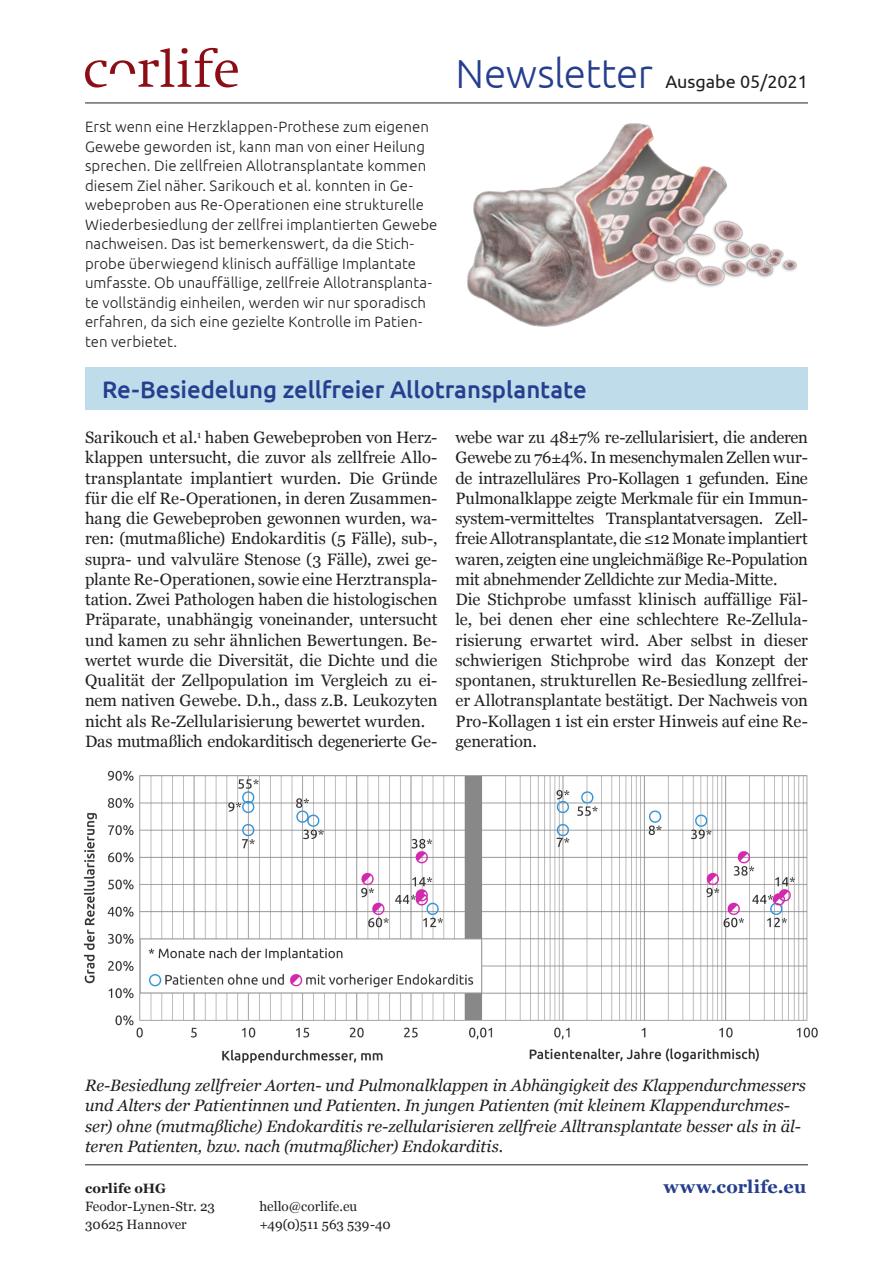
<style>
.page{position:relative;width:893px;height:1263px;background:#fff}
.page>*{position:absolute;margin:0;border:0;box-sizing:border-box;transform-origin:0 0}
.t1{font:300 40.5px "Ubuntu";letter-spacing:-.01em;color:#253f8e}
.t2{font:500 24px "Ubuntu";letter-spacing:-.005em;color:#253f8e}
.t3{font:18px "Ubuntu";color:#231f20}
.t4{font:700 18px "Georgia";letter-spacing:.015em;color:#253f8e}
.body{font:16.5px/20.2px "Georgia";letter-spacing:-.01em;color:#231f20;text-align:justify}
.bildunterschrift{font:italic 16.5px/20.2px "Georgia";letter-spacing:-.005em;color:#231f20}
.intro{font:300 15px/19.5px "Ubuntu";letter-spacing:.005em;color:#231f20}
.t5{font:13.5px/18px "Georgia";color:#231f20}
.t6{font:700 13.5px "Georgia";color:#231f20}
</style>
<div class="page">
<svg style="left:85px;top:48px;width:153px;height:40px"></svg>
<hr style="left:85px;top:103px;width:723px;height:1px;background:#231f20">
<hr style="left:85px;top:1164px;width:723px;height:1px;background:#231f20">
<div style="left:85px;top:367px;width:723px;height:42px;background:#bedce9"></div>
<img style="left:417px;top:102px;width:391px;height:308px">
<img style="left:83px;top:770px;width:735px;height:293px">
<p class="intro" style="left:85px;top:117px;width:354px">Erst wenn eine Herzklappen-Prothese zum eigenen Gewebe geworden ist, kann man von einer Heilung sprechen. Die zellfreien Allotransplantate kommen diesem Ziel näher. Sarikouch et al. konnten in Ge&shy;webeproben aus Re-Operationen eine strukturelle Wiederbesiedlung der zellfrei implantierten Gewebe nachweisen. Das ist bemerkenswert, da die Stich&shy;probe überwiegend klinisch auffällige Implantate umfasste. Ob unauffällige, zellfreie Allotransplanta&shy;te vollständig einheilen, werden wir nur sporadisch erfahren, da sich eine gezielte Kontrolle im Patien&shy;ten verbietet.</p>
<h1 class="t1" style="left:455px;top:49px;width:199px">Newsletter</h1>
<p class="t2" style="left:102px;top:374px;width:486px">Re-Besiedelung zellfreier Allotransplantate</p>
<p class="t3" style="left:665px;top:70px;width:144px">Ausgabe 05/2021</p>
<p class="body" style="left:85px;top:427px;width:354px">Sarikouch et al.<sup>1</sup> haben Gewebeproben von Herz&shy;klappen untersucht, die zuvor als zellfreie Allo&shy;transplantate implantiert wurden. Die Gründe für die elf Re-Operationen, in deren Zusammen&shy;hang die Gewebeproben gewonnen wurden, wa&shy;ren: (mutmaßliche) Endokarditis (5 Fälle), sub-, supra- und valvuläre Stenose (3 Fälle), zwei ge&shy;plante Re-Operationen, sowie eine Herztranspla&shy;tation. Zwei Pathologen haben die histologischen Präparate, unabhängig voneinander, untersucht und kamen zu sehr ähnlichen Bewertungen. Be&shy;wertet wurde die Diversität, die Dichte und die Qualität der Zellpopulation im Vergleich zu ei&shy;nem nativen Gewebe. D.h., dass z.B. Leukozyten nicht als Re-Zellularisierung bewertet wurden.</p>
<p class="body" style="left:85px;top:730px;width:354px">Das mutmaßlich endokarditisch degenerierte Ge-</p>
<p class="body" style="left:455px;top:427px;width:354px">webe war zu 48±7% re-zellularisiert, die anderen Gewebe zu 76±4%. In mesenchymalen Zellen wur&shy;de intrazelluläres Pro-Kollagen 1 gefunden. Eine Pulmonalklappe zeigte Merkmale für ein Immun&shy;system-vermitteltes Transplantatversagen. Zell&shy;freie Allotransplantate, die ≤12 Monate implantiert waren, zeigten eine ungleichmäßige Re-Population mit abnehmender Zelldichte zur Media-Mitte.</p>
<p class="body" style="left:455px;top:589px;width:354px">Die Stichprobe umfasst klinisch auffällige Fäl&shy;le, bei denen eher eine schlechtere Re-Zellula&shy;risierung erwartet wird. Aber selbst in dieser schwierigen Stichprobe wird das Konzept der spontanen, strukturellen Re-Besiedlung zellfrei&shy;er Allotransplantate bestätigt. Der Nachweis von Pro-Kollagen 1 ist ein erster Hinweis auf eine Re&shy;generation.</p>
<p class="bildunterschrift" style="left:85px;top:1075px;width:722px">Re-Besiedlung zellfreier Aorten- und Pulmonalklappen in Abhängigkeit des Klappendurchmessers und Alters der Patientinnen und Patienten. In jungen Patienten (mit kleinem Klappendurchmes&shy;ser) ohne (mutmaßliche) Endokarditis re-zellularisieren zellfreie Alltransplantate besser als in äl&shy;teren Patienten, bzw. nach (mutmaßlicher) Endokarditis.</p>
<p class="t6" style="left:85px;top:1178px;width:82px">corlife oHG</p>
<p class="t5" style="left:85px;top:1197px;width:132px">Feodor-Lynen-Str. 23<br>30625 Hannover</p>
<p class="t5" style="left:259px;top:1197px;width:133px">hello@corlife.eu +49(0)511 563 539-40</p>
<p class="t4" style="left:663px;top:1173px;width:144px">www.corlife.eu</p>
</div>
